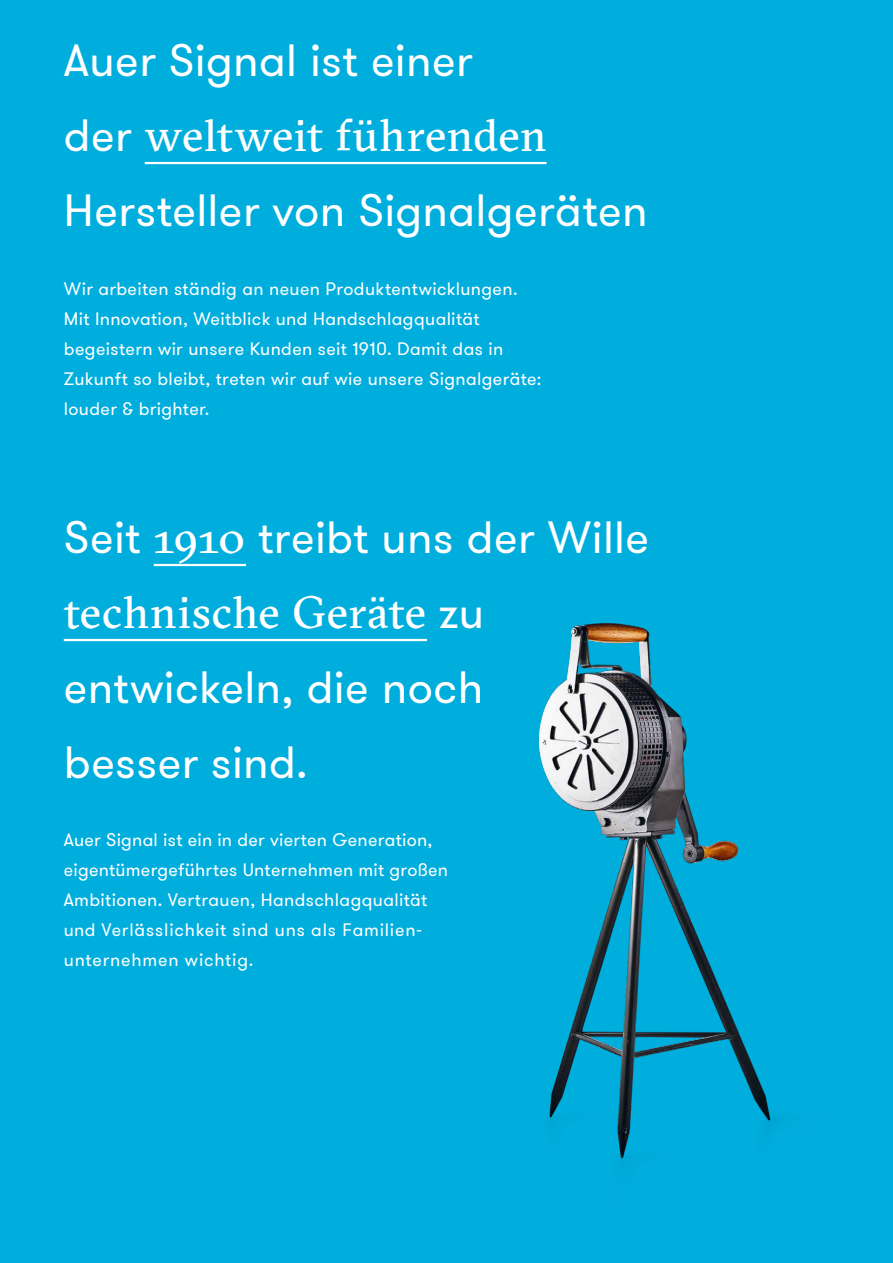
<style>
.page{position:relative;width:893px;height:1263px;background:#00aede}
.page>*{position:absolute;margin:0;border:0;box-sizing:border-box;transform-origin:0 0}
.t1{font:45px/75px "GT Walsheim Pro";letter-spacing:.01em;color:#fff}
.t2{font:45px "GT Sectra";letter-spacing:.005em;color:#fff}
.t3{font:18px/30px "GT Walsheim Pro";letter-spacing:.02em;color:#fff}
.s1{font-family:"GT Walsheim Pro"}
.s2{font-family:"GT Sectra"}
</style>
<div class="page">
<hr style="left:154px;top:564px;width:92px;height:2px;background:#fff">
<hr style="left:64px;top:639px;width:363px;height:2px;background:#fff">
<hr style="left:145px;top:162px;width:401px;height:2px;background:#fff">
<img style="left:538px;top:623px;width:238px;height:536px">
<h1 class="t1" style="left:64px;top:24px;width:410px">Auer Signal ist einer</h1>
<h1 class="t2" style="left:64px;top:107px;width:484px"><span class="s1">der</span> weltweit führenden</h1>
<h1 class="t1" style="left:64px;top:174px;width:585px">Hersteller von Signalgeräten</h1>
<p class="t3" style="left:64px;top:274px;width:479px">Wir arbeiten ständig an neuen Produktentwicklungen.<br>Mit Innovation, Weitblick und Handschlagqualität begeistern wir unsere Kunden seit 1910. Damit das in Zukunft so bleibt, treten wir auf wie unsere Signalgeräte: louder &amp; brighter.</p>
<h1 class="t1" style="left:64px;top:501px;width:587px">Seit <span class="s2">1910</span> treibt uns der Wille</h1>
<h1 class="t2" style="left:64px;top:584px;width:422px">technische Geräte <span class="s1">zu</span></h1>
<h1 class="t1" style="left:64px;top:651px;width:421px">entwickeln, die noch besser sind.</h1>
<p class="t3" style="left:64px;top:826px;width:386px">Auer Signal ist ein in der vierten Generation, eigentümergeführtes Unternehmen mit großen Ambitionen. Vertrauen, Handschlagqualität und Verlässlichkeit sind uns als Familien&shy;unternehmen wichtig.</p>
</div>
